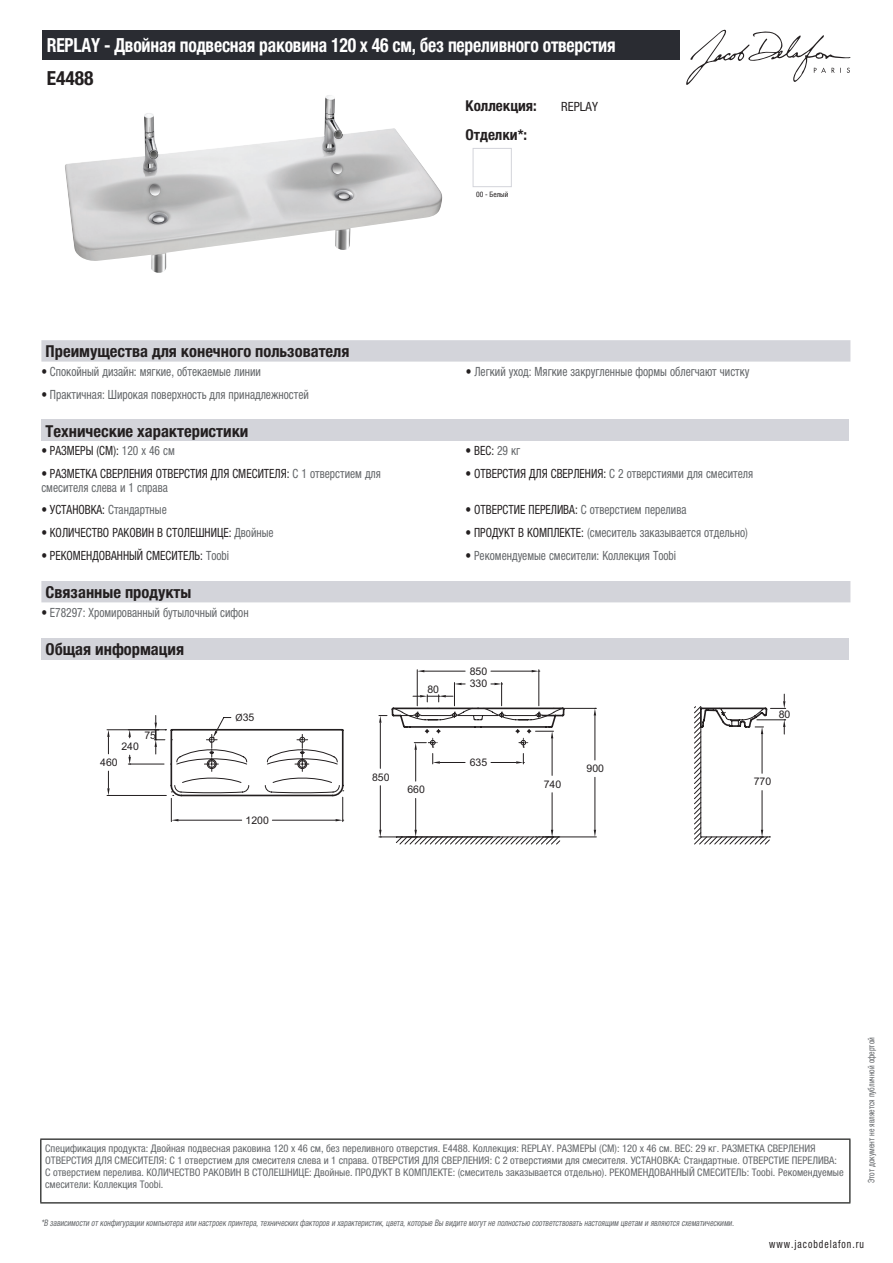
<style>
.page{position:relative;width:893px;height:1263px;background:#fff}
.page>*{position:absolute;margin:0;border:0;box-sizing:border-box;transform-origin:0 0}
.t1{font:700 condensed 19.5px "Helvetica Neue LTCYR";letter-spacing:-.01em;color:#fff;scale:.9 1}
.t2{font:700 condensed 19.5px "Helvetica Neue LTCYR";color:#231f20}
.t3{font:700 condensed 16.5px "Helvetica Neue LTCYR";color:#231f20}
.t4{font:700 condensed 15px "Helvetica Neue LTCYR";color:#231f20}
.t5{font:condensed 12.75px "Helvetica Neue LTCYR";color:#626568;scale:.9 1}
.t6{font:condensed 12.75px/13.5px "Helvetica Neue LTCYR";color:#231f20;scale:.9 1}
.t7{font:condensed 12.75px "Helvetica Neue LTCYR";color:#231f20}
.t8{font:condensed 11.25px "Helvetica Neue LTCYR";letter-spacing:.1em;color:#231f20;scale:.87 1}
.t9{font:condensed 10.5px/12px "Helvetica Neue LTCYR";color:#626568}
.t10{font:10.5px/12.8px "Arial";color:#231f20}
.t11{font:italic condensed 9px "Helvetica Neue LTCYR";color:#626568;scale:.87 1}
.t12{font:condensed 9px "Helvetica Neue LTCYR";color:#626568;scale:.87 1}
.t13{font:condensed 7.5px "Helvetica Neue LTCYR";color:#231f20}
.s1{color:#231f20}
.s2{color:#626568}
.s3{font-family:"Myriad Pro"}
</style>
<div class="page">
<svg style="left:686px;top:30px;width:164px;height:55px"></svg>
<img style="left:65px;top:95px;width:377px;height:178px">
<div style="left:473px;top:148px;width:39px;height:39px;border:1px solid #d3d4da"></div>
<div style="left:41px;top:340px;width:809px;height:22px;background:#d3d4da"></div>
<div style="left:41px;top:420px;width:808px;height:21px;background:#d3d4da"></div>
<div style="left:41px;top:581px;width:809px;height:21px;background:#d3d4da"></div>
<div style="left:41px;top:638px;width:808px;height:21px;background:#d3d4da"></div>
<svg style="left:396px;top:706px;width:374px;height:138px"></svg>
<svg style="left:178px;top:709px;width:592px;height:128px"></svg>
<hr style="left:700px;top:771px;width:1px;height:66px;background:#231f20">
<hr style="left:107px;top:729px;width:52px;height:1px;background:#231f20">
<hr style="left:107px;top:795px;width:59px;height:1px;background:#231f20">
<svg style="left:107px;top:730px;width:3px;height:24px"></svg>
<svg style="left:107px;top:771px;width:3px;height:24px"></svg>
<hr style="left:128px;top:764px;width:36px;height:1px;background:#231f20">
<svg style="left:128px;top:730px;width:3px;height:8px"></svg>
<svg style="left:154px;top:715px;width:13px;height:39px"></svg>
<svg style="left:128px;top:755px;width:3px;height:10px"></svg>
<hr style="left:379px;top:836px;width:113px;height:1px;background:#231f20">
<hr style="left:380px;top:786px;width:1px;height:44px;background:#231f20">
<svg style="left:379px;top:830px;width:2px;height:8px"></svg>
<hr style="left:546px;top:836px;width:50px;height:1px;background:#231f20">
<hr style="left:595px;top:777px;width:1px;height:53px;background:#231f20">
<svg style="left:594px;top:830px;width:2px;height:7px"></svg>
<hr style="left:415px;top:798px;width:1px;height:32px;background:#231f20">
<svg style="left:408px;top:830px;width:9px;height:8px"></svg>
<hr style="left:552px;top:793px;width:1px;height:37px;background:#231f20">
<svg style="left:536px;top:830px;width:17px;height:8px"></svg>
<svg style="left:764px;top:694px;width:22px;height:15px"></svg>
<hr style="left:762px;top:790px;width:1px;height:40px;background:#231f20">
<svg style="left:768px;top:719px;width:18px;height:15px"></svg>
<svg style="left:753px;top:830px;width:10px;height:8px"></svg>
<hr style="left:178px;top:820px;width:64px;height:1px;background:#231f20">
<hr style="left:272px;top:820px;width:64px;height:1px;background:#231f20">
<svg style="left:171px;top:798px;width:7px;height:24px"></svg>
<svg style="left:336px;top:797px;width:8px;height:25px"></svg>
<hr style="left:417px;top:670px;width:1px;height:36px;background:#231f20">
<hr style="left:538px;top:670px;width:1px;height:36px;background:#231f20">
<hr style="left:424px;top:671px;width:41px;height:1px;background:#231f20">
<hr style="left:491px;top:671px;width:41px;height:1px;background:#231f20">
<svg style="left:417px;top:670px;width:7px;height:2px"></svg>
<svg style="left:532px;top:670px;width:8px;height:2px"></svg>
<svg style="left:491px;top:682px;width:12px;height:24px"></svg>
<svg style="left:413px;top:682px;width:52px;height:25px"></svg>
<svg style="left:170px;top:707px;width:598px;height:90px"></svg>
<div style="left:43px;top:30px;width:637px;height:30px;background:#2a2c32"></div>
<hr style="left:40px;top:1138px;width:810px;height:2px;background:#040503">
<hr style="left:40px;top:1140px;width:1px;height:62px;background:#040503">
<hr style="left:849px;top:1140px;width:1px;height:62px;background:#040503">
<hr style="left:40px;top:1202px;width:810px;height:1px;background:#040503">
<h1 class="t1" style="left:47px;top:34px;width:634px">REPLAY - Двойная подвесная раковина 120 х 46 см, без переливного отверстия</h1>
<h1 class="t2" style="left:47px;top:67px;width:48px">E4488</h1>
<h3 class="t4" style="left:466px;top:97px;width:73px">Коллекция:</h3>
<p class="t7" style="left:561px;top:99px;width:38px">REPLAY</p>
<h3 class="t4" style="left:466px;top:126px;width:63px">Отделки*:</h3>
<p class="t13" style="left:476px;top:190px;width:34px">00 - Белый</p>
<h2 class="t3" style="left:46px;top:342px;width:305px">Преимущества для конечного пользователя</h2>
<p class="t5" style="left:41px;top:364px;width:246px"><span class="s1">•</span> Спокойный дизайн: мягкие, обтекаемые линии</p>
<p class="t5" style="left:466px;top:364px;width:317px"><span class="s1">•</span> Легкий уход: Мягкие закругленные формы облегчают чистку</p>
<p class="t5" style="left:41px;top:387px;width:299px"><span class="s1">•</span> Практичная: Широкая поверхность для принадлежностей</p>
<h2 class="t3" style="left:46px;top:422px;width:204px">Технические характеристики</h2>
<p class="t6" style="left:41px;top:444px;width:150px">• РАЗМЕРЫ (СМ): <span class="s2">120 x 46 см</span></p>
<p class="t6" style="left:466px;top:444px;width:62px">• ВЕС: <span class="s2">29 кг</span></p>
<p class="t6" style="left:41px;top:467px;width:379px">• РАЗМЕТКА СВЕРЛЕНИЯ ОТВЕРСТИЯ ДЛЯ СМЕСИТЕЛЯ: <span class="s2">С 1 отверстием для смесителя слева и 1 справа</span></p>
<p class="t5" style="left:466px;top:466px;width:321px"><span class="s1">• ОТВЕРСТИЯ ДЛЯ СВЕРЛЕНИЯ:</span> С 2 отверстиями для смесителя</p>
<p class="t6" style="left:41px;top:503px;width:141px">• УСТАНОВКА: <span class="s2">Стандартные</span></p>
<p class="t6" style="left:466px;top:503px;width:247px">• ОТВЕРСТИЕ ПЕРЕЛИВА: <span class="s2">С отверстием перелива</span></p>
<p class="t6" style="left:41px;top:526px;width:260px">• КОЛИЧЕСТВО РАКОВИН В СТОЛЕШНИЦЕ: <span class="s2">Двойные</span></p>
<p class="t5" style="left:466px;top:525px;width:315px"><span class="s1">• ПРОДУКТ В КОМПЛЕКТЕ:</span> (смеситель заказывается отдельно)</p>
<p class="t6" style="left:41px;top:548px;width:210px">• РЕКОМЕНДОВАННЫЙ СМЕСИТЕЛЬ: <span class="s2">Toobi</span></p>
<p class="t5" style="left:466px;top:548px;width:236px"><span class="s1">•</span> Рекомендуемые смесители: Коллекция Toobi</p>
<h2 class="t3" style="left:46px;top:583px;width:147px">Связанные продукты</h2>
<p class="t5" style="left:41px;top:605px;width:232px"><span class="s1">•</span> E78297: Хромированный бутылочный сифон</p>
<h2 class="t3" style="left:46px;top:640px;width:140px">Общая информация</h2>
<p class="t10" style="left:144px;top:729px;width:13px">75</p>
<p class="t10" style="left:121px;top:740px;width:19px">240</p>
<p class="t10" style="left:100px;top:756px;width:19px">460</p>
<p class="t10" style="left:236px;top:711px;width:20px"><span class="s3">Ø</span>35</p>
<p class="t10" style="left:246px;top:814px;width:25px">1200</p>
<p class="t10" style="left:427px;top:683px;width:13px">80</p>
<p class="t10" style="left:372px;top:771px;width:19px">850</p>
<p class="t10" style="left:407px;top:783px;width:19px">660</p>
<p class="t10" style="left:470px;top:665px;width:19px">850<br>330</p>
<p class="t10" style="left:470px;top:756px;width:19px">635</p>
<p class="t10" style="left:544px;top:778px;width:19px">740</p>
<p class="t10" style="left:587px;top:762px;width:19px">900</p>
<p class="t10" style="left:779px;top:708px;width:13px">80</p>
<p class="t10" style="left:754px;top:775px;width:19px">770</p>
<p class="t9" style="left:45px;top:1142px;width:800px">Спецификация продукта: Двойная подвесная раковина 120 х 46 см, без переливного отверстия. E4488. Коллекция: REPLAY. РАЗМЕРЫ (СМ): 120 x 46 см. ВЕС: 29 кг. РАЗМЕТКА СВЕРЛЕНИЯ ОТВЕРСТИЯ ДЛЯ СМЕСИТЕЛЯ: С 1 отверстием для смесителя слева и 1 справа. ОТВЕРСТИЯ ДЛЯ СВЕРЛЕНИЯ: С 2 отверстиями для смесителя. УСТАНОВКА: Стандартные. ОТВЕРСТИЕ ПЕРЕЛИВА:<br>С отверстием перелива. КОЛИЧЕСТВО РАКОВИН В СТОЛЕШНИЦЕ: Двойные. ПРОДУКТ В КОМПЛЕКТЕ: (смеситель заказывается отдельно). РЕКОМЕНДОВАННЫЙ СМЕСИТЕЛЬ: Toobi. Рекомендуемые смесители: Коллекция Toobi.</p>
<p class="t11" style="left:41px;top:1218px;width:800px">*В зависимости отконфигурации компьютера или настроек принтера,техническихфакторов и характеристик,цвета,которые Вы видите могутне полностью соответствоватьнастоящим цветам и являются схематическими.</p>
<p class="t12" style="left:866px;top:1183px;width:169px;rotate:-90deg">Этот документ не является публичной офертой</p>
<p class="t8" style="left:769px;top:1237px;width:110px">www.jacobdelafon.ru</p>
</div>
